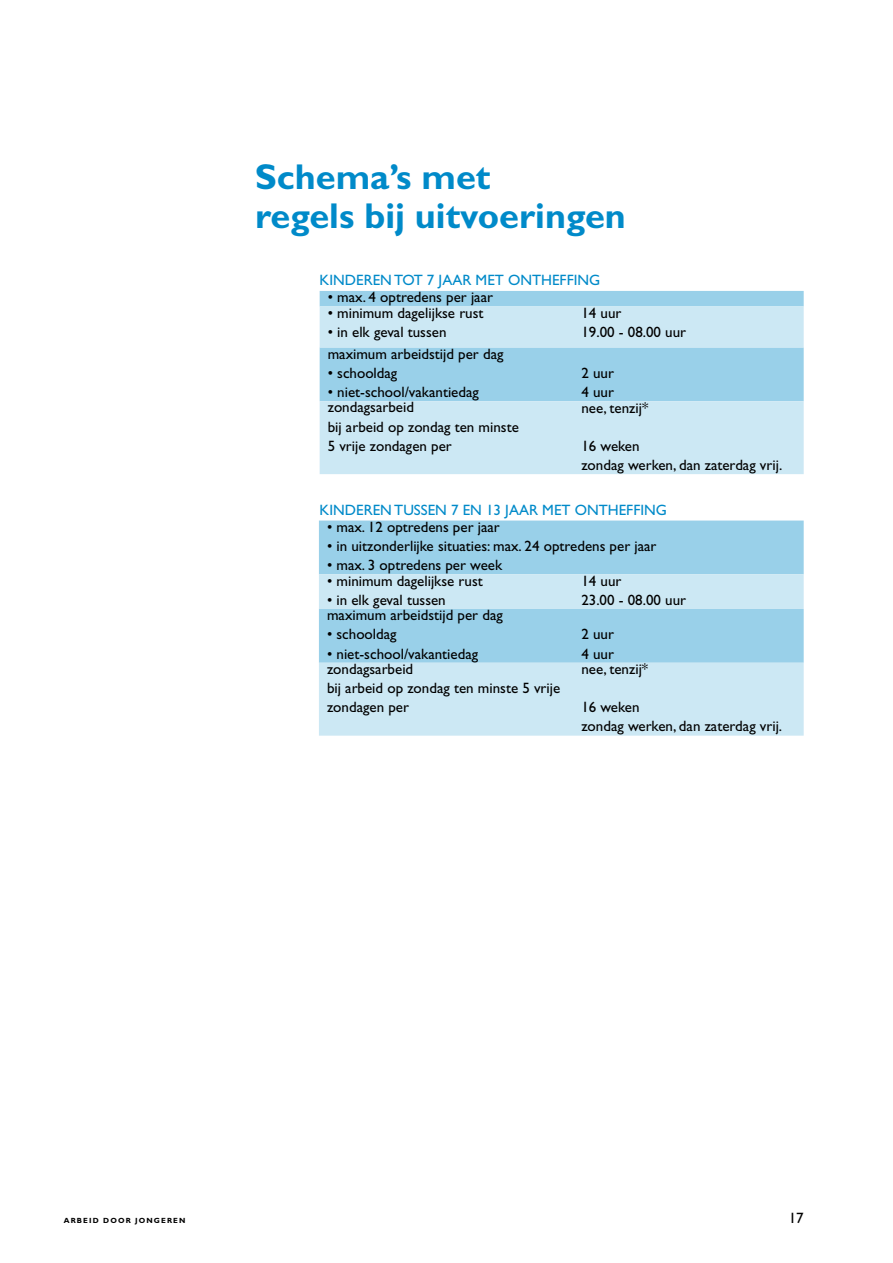
<style>
.page{position:relative;width:893px;height:1263px;background:#fff}
.page>*{position:absolute;margin:0;border:0;box-sizing:border-box;transform-origin:0 0}
.t1{font:700 36px/38.2px "Gill Sans";color:#008ac9}
.t2{font:15px/19.2px "Gill Sans";color:#000}
.t3{font:15px "Gill Sans";color:#008ac9}
.t4{font:700 7.5px "Gill Sans";letter-spacing:.15em;color:#000}
</style>
<div class="page">
<div style="left:320px;top:291px;width:484px;height:15px;background:#99d0e9"></div>
<svg style="left:320px;top:306px;width:484px;height:168px;fill:#cce8f4"></svg>
<div style="left:319px;top:520px;width:485px;height:54px;background:#99d0e9"></div>
<svg style="left:319px;top:574px;width:485px;height:162px;fill:#cce8f4"></svg>
<h1 class="t1" style="left:255px;top:158px;width:372px">Schema’s met<br>regels bij uitvoeringen</h1>
<p class="t3" style="left:320px;top:271px;width:282px">KINDERENTOT 7 JAAR MET ONTHEFFING</p>
<p class="t2" style="left:328px;top:288px;width:167px">• max. 4 optredens per jaar</p>
<p class="t2" style="left:328px;top:303px;width:157px">• minimum dagelijkse rust</p>
<p class="t2" style="left:328px;top:322px;width:120px">• in elk geval tussen</p>
<p class="t2" style="left:581px;top:303px;width:106px">14 uur<br>19.00 - 08.00 uur</p>
<p class="t2" style="left:328px;top:344px;width:177px">maximum arbeidstijd per dag</p>
<p class="t2" style="left:328px;top:363px;width:71px">• schooldag</p>
<p class="t2" style="left:328px;top:382px;width:153px">• niet-school/vakantiedag</p>
<p class="t2" style="left:581px;top:363px;width:34px">2 uur<br>4 uur</p>
<p class="t2" style="left:328px;top:398px;width:193px">zondagsarbeid<br>bij arbeid op zondag ten minste<br>5 vrije zondagen per</p>
<p class="t2" style="left:581px;top:398px;width:68px">nee, tenzij*</p>
<p class="t2" style="left:581px;top:436px;width:202px">16 weken<br>zondag werken, dan zaterdag vrij.</p>
<p class="t3" style="left:320px;top:501px;width:349px">KINDERENTUSSEN 7 EN 13 JAAR MET ONTHEFFING</p>
<p class="t2" style="left:327px;top:517px;width:174px">• max. 12 optredens per jaar</p>
<p class="t2" style="left:327px;top:536px;width:331px">• in uitzonderlijke situaties: max. 24 optredens per jaar</p>
<p class="t2" style="left:327px;top:555px;width:177px">• max. 3 optredens per week</p>
<p class="t2" style="left:327px;top:571px;width:157px">• minimum dagelijkse rust</p>
<p class="t2" style="left:327px;top:590px;width:120px">• in elk geval tussen</p>
<p class="t2" style="left:581px;top:571px;width:106px">14 uur<br>23.00 - 08.00 uur</p>
<p class="t2" style="left:327px;top:606px;width:177px">maximum arbeidstijd per dag</p>
<p class="t2" style="left:327px;top:625px;width:71px">• schooldag</p>
<p class="t2" style="left:327px;top:644px;width:153px">• niet-school/vakantiedag</p>
<p class="t2" style="left:581px;top:625px;width:34px">2 uur<br>4 uur</p>
<p class="t2" style="left:327px;top:659px;width:235px">zondagsarbeid<br>bij arbeid op zondag ten minste 5 vrije zondagen per</p>
<p class="t2" style="left:581px;top:659px;width:68px">nee, tenzij*</p>
<p class="t2" style="left:581px;top:698px;width:202px">16 weken<br>zondag werken, dan zaterdag vrij.</p>
<p class="t4" style="left:64px;top:1215px;width:123px">ARBEID DOOR JONGEREN</p>
<p class="t2" style="left:789px;top:1208px;width:16px">17</p>
</div>
